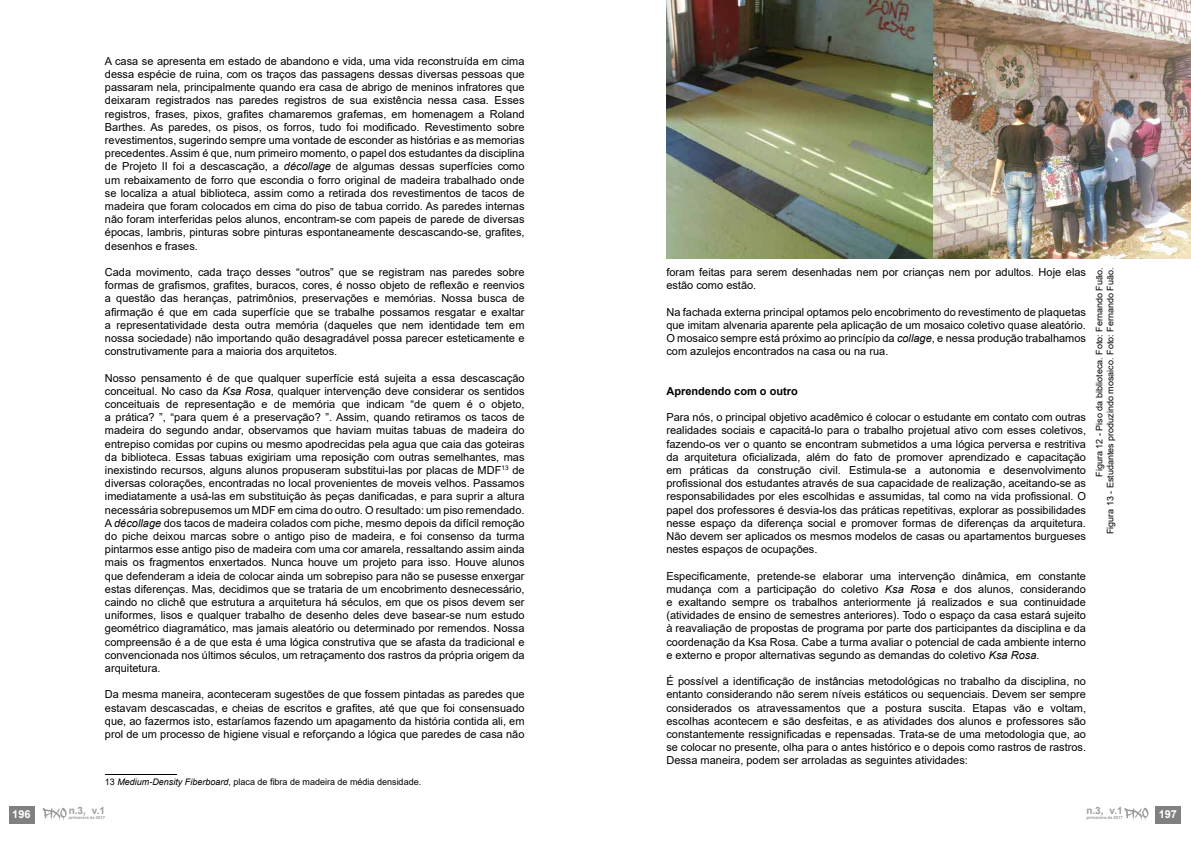
<style>
.page{position:relative;width:1191px;height:842px;background:#fff}
.page>*{position:absolute;margin:0;border:0;box-sizing:border-box;transform-origin:0 0}
.t1{font:11px/13.2px "Arial";color:#000;text-align:justify}
.t2{font:700 11px "Arial";color:#000}
.t3{font:700 11px "Arial";color:#fff}
.t4{font:700 10px "Arial";color:#9d9d9c}
.t5{font:9px/10.8px "Arial";color:#000;text-align:right}
.t6{font:700 4.2px "Arial";color:#9d9d9c}
.s1{font-style:italic}
</style>
<div class="page">
<div style="left:1155px;top:806px;width:25px;height:17px;background:#808080"></div>
<svg style="left:1124px;top:808px;width:24px;height:13px"></svg>
<div style="left:9px;top:806px;width:25px;height:17px;background:#808080"></div>
<svg style="left:43px;top:808px;width:24px;height:13px"></svg>
<hr style="left:105px;top:774px;width:72px;height:1px;background:#000">
<img style="left:666px;top:0;width:525px;height:259px">
<p class="t3" style="left:12px;top:806px;width:20px">196</p>
<p class="t1" style="left:105px;top:54px;width:421px">A casa se apresenta em estado de abandono e vida, uma vida reconstruída em cima dessa espécie de ruina, com os traços das passagens dessas diversas pessoas que passaram nela, principalmente quando era casa de abrigo de meninos infratores que deixaram registrados nas paredes registros de sua existência nessa casa. Esses registros, frases, pixos, grafites chamaremos grafemas, em homenagem a Roland Barthes. As paredes, os pisos, os forros, tudo foi modificado. Revestimento sobre revestimentos, sugerindo sempre uma vontade de esconder as histórias e as memorias precedentes. Assim é que, num primeiro momento, o papel dos estudantes da disciplina de Projeto II foi a descascação, a <span class="s1">décollage</span> de algumas dessas superfícies como um rebaixamento de forro que escondia o forro original de madeira trabalhado onde se localiza a atual biblioteca, assim como a retirada dos revestimentos de tacos de madeira que foram colocados em cima do piso de tabua corrido. As paredes internas não foram interferidas pelos alunos, encontram-se com papeis de parede de diversas épocas, lambris, pinturas sobre pinturas espontaneamente descascando-se, grafites, desenhos e frases.</p>
<p class="t1" style="left:105px;top:265px;width:421px">Cada movimento, cada traço desses “outros” que se registram nas paredes sobre formas de grafismos, grafites, buracos, cores, é nosso objeto de reflexão e reenvios a questão das heranças, patrimônios, preservações e memórias. Nossa busca de afirmação é que em cada superfície que se trabalhe possamos resgatar e exaltar a representatividade desta outra memória (daqueles que nem identidade tem em nossa sociedade) não importando quão desagradável possa parecer esteticamente e construtivamente para a maioria dos arquitetos.</p>
<p class="t1" style="left:105px;top:371px;width:421px">Nosso pensamento é de que qualquer superfície está sujeita a essa descascação conceitual. No caso da <span class="s1">Ksa Rosa</span>, qualquer intervenção deve considerar os sentidos conceituais de representação e de memória que indicam “de quem é o objeto, a prática? ”, “para quem é a preservação? ”. Assim, quando retiramos os tacos de madeira do segundo andar, observamos que haviam muitas tabuas de madeira do entrepiso comidas por cupins ou mesmo apodrecidas pela agua que caia das goteiras da biblioteca. Essas tabuas exigiriam uma reposição com outras semelhantes, mas inexistindo recursos, alguns alunos propuseram substitui-las por placas de MDF<sup>13</sup> de diversas colorações, encontradas no local provenientes de moveis velhos. Passamos imediatamente a usá-las em substituição às peças danificadas, e para suprir a altura necessária sobrepusemos um MDF em cima do outro. O resultado: um piso remendado.<br>A <span class="s1">décollage</span> dos tacos de madeira colados com piche, mesmo depois da difícil remoção do piche deixou marcas sobre o antigo piso de madeira, e foi consenso da turma pintarmos esse antigo piso de madeira com uma cor amarela, ressaltando assim ainda mais os fragmentos enxertados. Nunca houve um projeto para isso. Houve alunos que defenderam a ideia de colocar ainda um sobrepiso para não se pusesse enxergar estas diferenças. Mas, decidimos que se trataria de um encobrimento desnecessário, caindo no clichê que estrutura a arquitetura há séculos, em que os pisos devem ser uniformes, lisos e qualquer trabalho de desenho deles deve basear-se num estudo geométrico diagramático, mas jamais aleatório ou determinado por remendos. Nossa compreensão é a de que esta é uma lógica construtiva que se afasta da tradicional e convencionada nos últimos séculos, um retraçamento dos rastros da própria origem da arquitetura.</p>
<p class="t1" style="left:105px;top:688px;width:421px">Da mesma maneira, aconteceram sugestões de que fossem pintadas as paredes que estavam descascadas, e cheias de escritos e grafites, até que que foi consensuado que, ao fazermos isto, estaríamos fazendo um apagamento da história contida ali, em prol de um processo de higiene visual e reforçando a lógica que paredes de casa não</p>
<p class="t5" style="left:105px;top:777px;width:318px">13 <span class="s1">Medium-Density Fiberboard</span>, placa de fibra de madeira de média densidade.</p>
<p class="t4" style="left:69px;top:804px;width:38px">n.3, v.1</p>
<p class="t6" style="left:69px;top:815px;width:38px">primavera de 2017</p>
<p class="t1" style="left:666px;top:265px;width:421px">foram feitas para serem desenhadas nem por crianças nem por adultos. Hoje elas estão como estão.</p>
<p class="t1" style="left:666px;top:305px;width:421px">Na fachada externa principal optamos pelo encobrimento do revestimento de plaquetas que imitam alvenaria aparente pela aplicação de um mosaico coletivo quase aleatório.<br>O mosaico sempre está próximo ao princípio da <span class="s1">collage</span>, e nessa produção trabalhamos com azulejos encontrados na casa ou na rua.</p>
<p class="t2" style="left:666px;top:383px;width:133px">Aprendendo com o outro</p>
<p class="t1" style="left:666px;top:411px;width:421px">Para nós, o principal objetivo acadêmico é colocar o estudante em contato com outras realidades sociais e capacitá-lo para o trabalho projetual ativo com esses coletivos, fazendo-os ver o quanto se encontram submetidos a uma lógica perversa e restritiva da arquitetura oficializada, além do fato de promover aprendizado e capacitação em práticas da construção civil. Estimula-se a autonomia e desenvolvimento profissional dos estudantes através de sua capacidade de realização, aceitando-se as responsabilidades por eles escolhidas e assumidas, tal como na vida profissional. O papel dos professores é desvia-los das práticas repetitivas, explorar as possibilidades nesse espaço da diferença social e promover formas de diferenças da arquitetura.<br>Não devem ser aplicados os mesmos modelos de casas ou apartamentos burgueses nestes espaços de ocupações.</p>
<p class="t1" style="left:666px;top:569px;width:421px">Especificamente, pretende-se elaborar uma intervenção dinâmica, em constante mudança com a participação do coletivo <span class="s1">Ksa Rosa</span> e dos alunos, considerando e exaltando sempre os trabalhos anteriormente já realizados e sua continuidade (atividades de ensino de semestres anteriores). Todo o espaço da casa estará sujeito à reavaliação de propostas de programa por parte dos participantes da disciplina e da coordenação da Ksa Rosa. Cabe a turma avaliar o potencial de cada ambiente interno e externo e propor alternativas segundo as demandas do coletivo <span class="s1">Ksa Rosa</span>.</p>
<p class="t1" style="left:666px;top:675px;width:421px">É possível a identificação de instâncias metodológicas no trabalho da disciplina, no entanto considerando não serem níveis estáticos ou sequenciais. Devem ser sempre considerados os atravessamentos que a postura suscita. Etapas vão e voltam, escolhas acontecem e são desfeitas, e as atividades dos alunos e professores são constantemente ressignificadas e repensadas. Trata-se de uma metodologia que, ao se colocar no presente, olha para o antes histórico e o depois como rastros de rastros.<br>Dessa maneira, podem ser arroladas as seguintes atividades:</p>
<p class="t5" style="left:1094px;top:534px;width:268px;rotate:-90deg">Figura 12 - Piso da biblioteca. Foto: Fernando Fuão.<br>Figura 13 - Estudantes produzindo mosaico. Foto: Fernando Fuão.</p>
<p class="t4" style="left:1086px;top:804px;width:38px">n.3, v.1</p>
<p class="t6" style="left:1086px;top:815px;width:38px">primavera de 2017</p>
<p class="t3" style="left:1158px;top:806px;width:20px">197</p>
</div>
